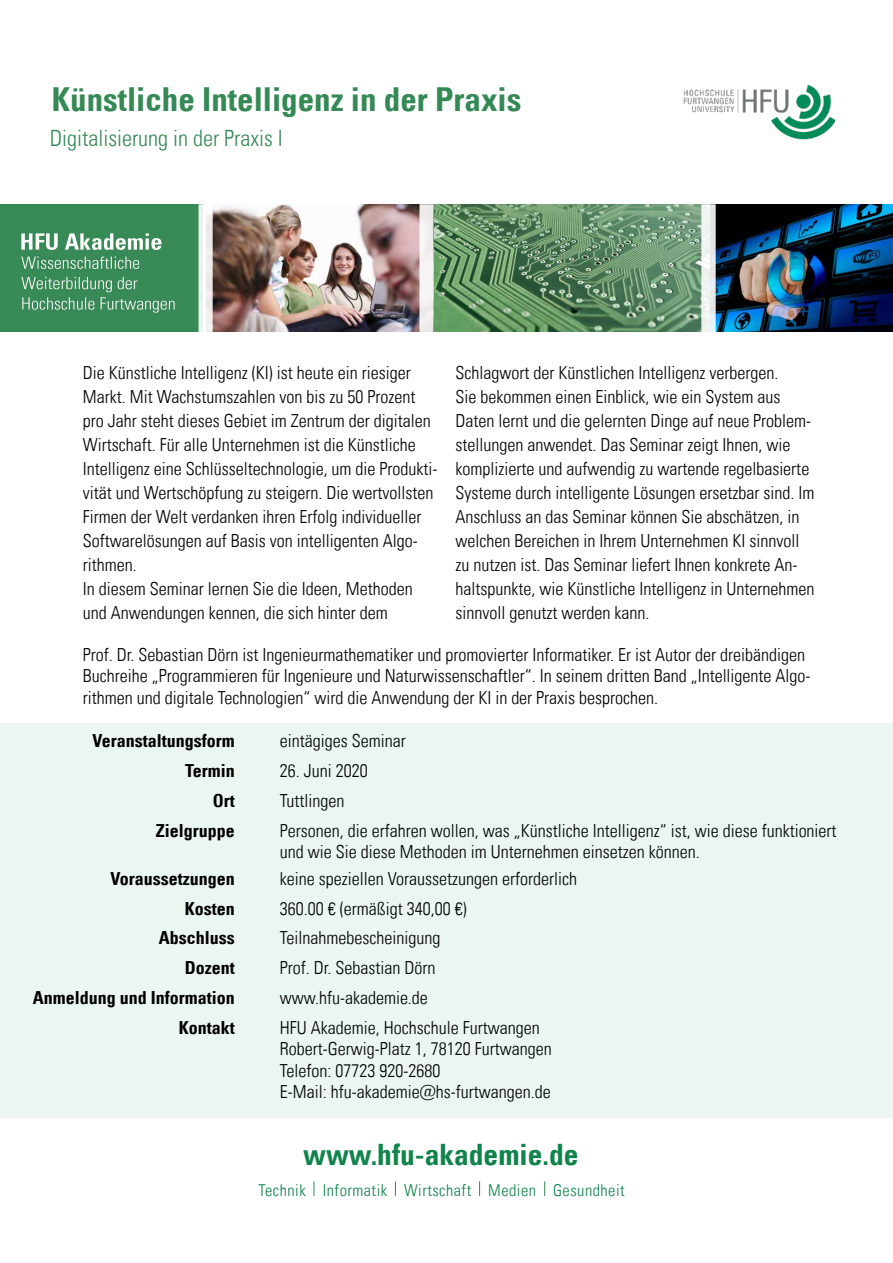
<style>
.page{position:relative;width:893px;height:1263px;background:#fff}
.page>*{position:absolute;margin:0;border:0;box-sizing:border-box;transform-origin:0 0}
.t1{font:33px "Univers LTW02 67 Bold Cn";color:#358955}
.t2{font:29.4px "Univers LTW02 67 Bold Cn";color:#10844a}
.t3{font:22.5px "Univers LTW02 47 Light Cn";color:#358955}
.t4{font:18px/24px "Univers LTW02 47 Light Cn";color:#000}
.t5{font:18px "Univers LTW02 67 Bold Cn";color:#000}
.t6{font:16.35px "Univers LTW02 47 Light Cn";letter-spacing:.03em;color:#10844a}
</style>
<div class="page">
<img style="left:715px;top:205px;width:178px;height:127px">
<svg style="left:314px;top:1181px;width:1px;height:15px"></svg>
<svg style="left:395px;top:1181px;width:1px;height:15px"></svg>
<svg style="left:479px;top:1181px;width:1px;height:15px"></svg>
<svg style="left:544px;top:1181px;width:1px;height:15px"></svg>
<img style="left:433px;top:205px;width:269px;height:127px">
<img style="left:212px;top:205px;width:208px;height:127px">
<div style="left:420px;top:205px;width:13px;height:127px;background:#f4f0f0"></div>
<svg style="left:702px;top:205px;width:13px;height:127px;fill:#eef3f0"></svg>
<img style="left:683px;top:84px;width:152px;height:56px">
<img style="left:0;top:205px;width:199px;height:127px">
<svg style="left:199px;top:205px;width:13px;height:127px;fill:#edf2ed"></svg>
<div style="left:0;top:723px;width:893px;height:394px;background:#ebf6f1"></div>
<h1 class="t1" style="left:52px;top:79px;width:471px">Künstliche Intelligenz in der Praxis</h1>
<p class="t3" style="left:50px;top:124px;width:235px">Digitalisierung in der Praxis I</p>
<p class="t4" style="left:83px;top:360px;width:356px">Die Künstliche Intelligenz (KI) ist heute ein riesiger Markt. Mit Wachstumszahlen von bis zu 50 Prozent pro Jahr steht dieses Gebiet im Zentrum der digitalen Wirtschaft. Für alle Unternehmen ist die Künstliche Intelligenz eine Schlüsseltechnologie, um die Produkti&shy;vität und Wertschöpfung zu steigern. Die wertvollsten Firmen der Welt verdanken ihren Erfolg individueller Softwarelösungen auf Basis von intelligenten Algo&shy;rithmen.<br>In diesem Seminar lernen Sie die Ideen, Methoden und Anwendungen kennen, die sich hinter dem</p>
<p class="t4" style="left:455px;top:360px;width:360px">Schlagwort der Künstlichen Intelligenz verbergen.<br>Sie bekommen einen Einblick, wie ein System aus Daten lernt und die gelernten Dinge auf neue Problem&shy;stellungen anwendet. Das Seminar zeigt Ihnen, wie komplizierte und aufwendig zu wartende regelbasierte Systeme durch intelligente Lösungen ersetzbar sind. Im Anschluss an das Seminar können Sie abschätzen, in welchen Bereichen in Ihrem Unternehmen KI sinnvoll zu nutzen ist. Das Seminar liefert Ihnen konkrete An&shy;haltspunkte, wie Künstliche Intelligenz in Unternehmen sinnvoll genutzt werden kann.</p>
<p class="t4" style="left:83px;top:643px;width:729px;line-height:21.6px">Prof. Dr. Sebastian Dörn ist Ingenieurmathematiker und promovierter Informatiker. Er ist Autor der dreibändigen<br>Buchreihe „Programmieren für Ingenieure und Naturwissenschaftler“. In seinem dritten Band „Intelligente Algo&shy;rithmen und digitale Technologien“ wird die Anwendung der KI in der Praxis besprochen.</p>
<p class="t5" style="left:93px;top:730px;width:144px">Veranstaltungsform</p>
<p class="t4" style="left:280px;top:729px;width:127px">eintägiges Seminar</p>
<p class="t5" style="left:185px;top:760px;width:51px">Termin</p>
<p class="t4" style="left:280px;top:759px;width:89px">26. Juni 2020</p>
<p class="t5" style="left:213px;top:789px;width:23px">Ort</p>
<p class="t4" style="left:280px;top:788px;width:66px">Tuttlingen</p>
<p class="t5" style="left:156px;top:819px;width:81px">Zielgruppe</p>
<p class="t4" style="left:280px;top:819px;width:558px;line-height:21.6px">Personen, die erfahren wollen, was „Künstliche Intelligenz“ ist, wie diese funktioniert und wie Sie diese Methoden im Unternehmen einsetzen können.</p>
<p class="t5" style="left:111px;top:867px;width:126px">Voraussetzungen</p>
<p class="t4" style="left:280px;top:866px;width:299px">keine speziellen Voraussetzungen erforderlich</p>
<p class="t5" style="left:185px;top:897px;width:52px">Kosten</p>
<p class="t4" style="left:280px;top:896px;width:188px">360.00 € (ermäßigt 340,00 €)</p>
<p class="t5" style="left:159px;top:927px;width:77px">Abschluss</p>
<p class="t4" style="left:280px;top:926px;width:162px">Teilnahmebescheinigung</p>
<p class="t5" style="left:185px;top:957px;width:52px">Dozent</p>
<p class="t4" style="left:280px;top:955px;width:157px">Prof. Dr. Sebastian Dörn</p>
<p class="t5" style="left:33px;top:986px;width:203px">Anmeldung und Information</p>
<p class="t4" style="left:280px;top:985px;width:150px">www.hfu-akademie.de</p>
<p class="t5" style="left:179px;top:1016px;width:58px">Kontakt</p>
<p class="t4" style="left:280px;top:1016px;width:273px;line-height:21.6px">HFU Akademie, Hochschule Furtwangen Robert-Gerwig-Platz 1, 78120 Furtwangen Telefon: 07723 920-2680<br>E-Mail: hfu-akademie@hs-furtwangen.de</p>
<h2 class="t2" style="left:303px;top:1136px;width:277px">www.hfu-akademie.de</h2>
<p class="t6" style="left:259px;top:1180px;width:367px">Technik Informatik Wirtschaft Medien Gesundheit</p>
</div>
